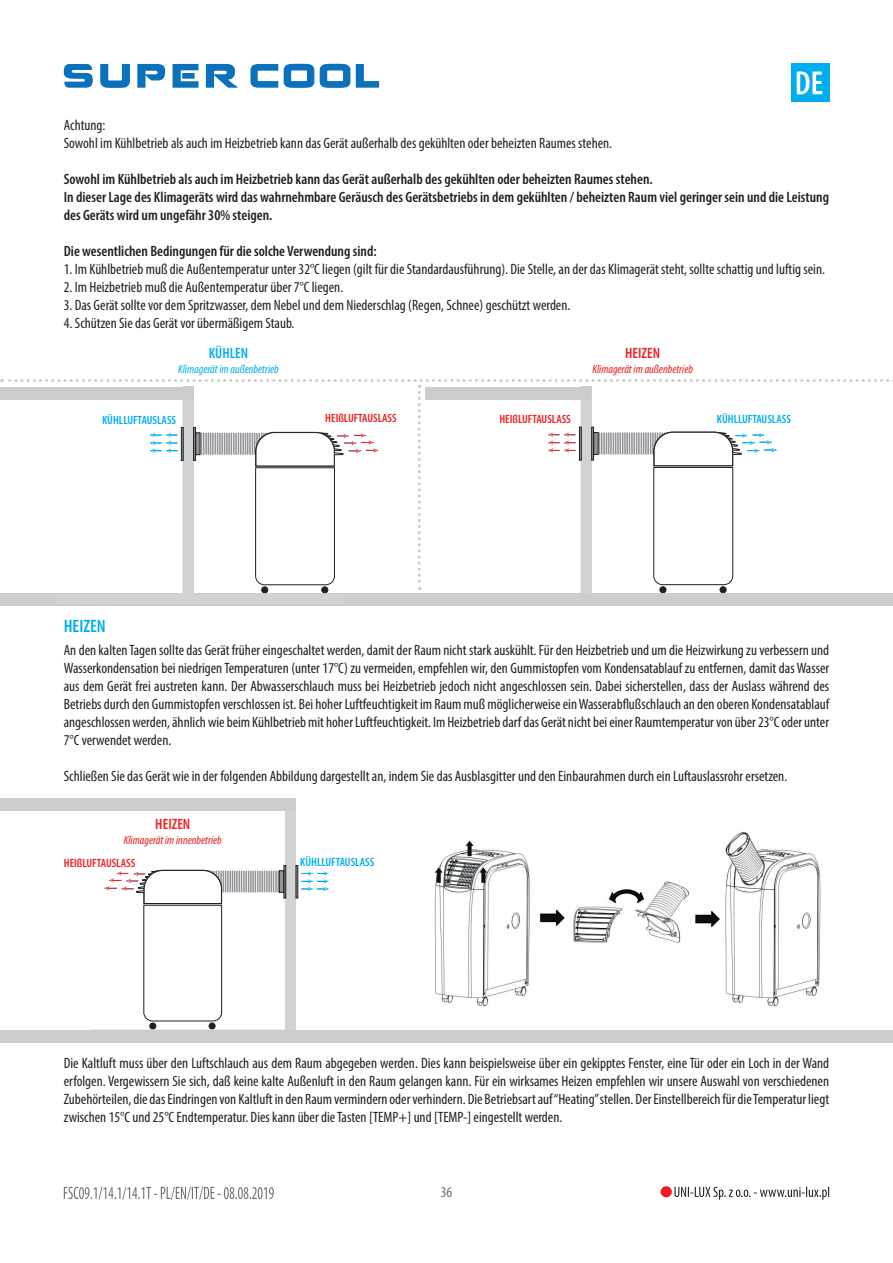
<style>
.page{position:relative;width:893px;height:1263px;background:#fff}
.page>*{position:absolute;margin:0;border:0;box-sizing:border-box;transform-origin:0 0}
.t1{font:600 condensed 18px "Myriad Pro";color:#00aeef}
.t2{font:condensed 15px/18px "Myriad Pro";color:#231f20;text-align:justify}
.t3{font:600 condensed 15px/18px "Myriad Pro";color:#231f20}
.t4{font:600 condensed 15px "Myriad Pro";color:#ee1d23}
.t5{font:600 condensed 15px "Myriad Pro";color:#00aeef}
.t6{font:condensed 15px "Myriad Pro";color:#6c6d70}
.t7{font:italic condensed 12px "Myriad Pro";color:#ee1d23}
.t8{font:600 condensed 12px "Myriad Pro";color:#00aeef}
.t9{font:600 condensed 12px "Myriad Pro";color:#ee1d23}
.t10{font:italic condensed 12px "Myriad Pro";color:#00aeef}
</style>
<div class="page">
<svg style="left:674px;top:1186px;width:155px;height:14px"></svg>
<div style="left:661px;top:1186px;width:11px;height:11px;background:#ee1d23;border-radius:50%"></div>
<svg style="left:64px;top:1187px;width:210px;height:13px"></svg>
<hr style="left:227px;top:870px;width:2px;height:22px;background:#939598">
<hr style="left:229px;top:870px;width:2px;height:22px;background:#939598">
<svg style="left:232px;top:870px;width:10px;height:22px"></svg>
<hr style="left:243px;top:870px;width:2px;height:22px;background:#939598">
<hr style="left:245px;top:870px;width:2px;height:22px;background:#939598">
<svg style="left:248px;top:870px;width:1px;height:22px"></svg>
<hr style="left:250px;top:870px;width:2px;height:22px;background:#939598">
<hr style="left:252px;top:870px;width:2px;height:22px;background:#939598">
<hr style="left:254px;top:870px;width:2px;height:22px;background:#939598">
<svg style="left:257px;top:870px;width:1px;height:22px"></svg>
<hr style="left:259px;top:870px;width:2px;height:22px;background:#939598">
<hr style="left:261px;top:870px;width:2px;height:22px;background:#939598">
<svg style="left:264px;top:870px;width:1px;height:22px"></svg>
<hr style="left:266px;top:870px;width:2px;height:22px;background:#939598">
<hr style="left:268px;top:870px;width:2px;height:22px;background:#939598">
<hr style="left:270px;top:870px;width:2px;height:22px;background:#939598">
<svg style="left:273px;top:870px;width:1px;height:22px"></svg>
<hr style="left:275px;top:870px;width:2px;height:22px;background:#939598">
<hr style="left:277px;top:870px;width:2px;height:22px;background:#939598">
<svg style="left:104px;top:869px;width:122px;height:160px"></svg>
<svg style="left:301px;top:871px;width:27px;height:20px"></svg>
<div style="left:285px;top:811px;width:10px;height:229px;background:#d1d2d4"></div>
<div style="left:285px;top:811px;width:11px;height:229px;border:1px solid #d1d2d4"></div>
<div style="left:284px;top:865px;width:2px;height:33px;background:#939598;border:1px solid #231f20"></div>
<div style="left:296px;top:865px;width:2px;height:33px;background:#939598;border:1px solid #231f20"></div>
<svg style="left:279px;top:870px;width:5px;height:22px"></svg>
<svg style="left:250px;top:64px;width:28px;height:24px"></svg>
<svg style="left:284px;top:64px;width:30px;height:24px"></svg>
<svg style="left:320px;top:64px;width:30px;height:24px"></svg>
<svg style="left:356px;top:64px;width:23px;height:24px"></svg>
<svg style="left:64px;top:64px;width:29px;height:24px"></svg>
<svg style="left:100px;top:64px;width:30px;height:24px"></svg>
<svg style="left:137px;top:64px;width:28px;height:24px"></svg>
<svg style="left:173px;top:64px;width:26px;height:24px"></svg>
<svg style="left:206px;top:64px;width:32px;height:24px"></svg>
<div style="left:0;top:593px;width:893px;height:13px;background:#cccccb"></div>
<svg style="left:1px;top:379px;width:892px;height:215px"></svg>
<div style="left:0;top:1030px;width:893px;height:13px;background:#cccccb"></div>
<img style="left:434px;top:832px;width:387px;height:175px">
<div style="left:425px;top:387px;width:166px;height:13px;background:#cccccb"></div>
<div style="left:0;top:387px;width:193px;height:13px;background:#cccccb"></div>
<div style="left:0;top:799px;width:295px;height:12px;background:#cccccb"></div>
<div style="left:791px;top:64px;width:38px;height:38px;background:#00aeef"></div>
<svg style="left:797px;top:71px;width:25px;height:23px"></svg>
<p class="t2" style="left:64px;top:116px;width:550px">Achtung:<br>Sowohl im Kühlbetrieb als auch im Heizbetrieb kann das Gerät außerhalb des gekühlten oder beheizten Raumes stehen.</p>
<p class="t3" style="left:64px;top:170px;width:767px">Sowohl im Kühlbetrieb als auch im Heizbetrieb kann das Gerät außerhalb des gekühlten oder beheizten Raumes stehen.<br>In dieser Lage des Klimageräts wird das wahrnehmbare Geräusch des Gerätsbetriebs in dem gekühlten / beheizten Raum viel geringer sein und die Leistung des Geräts wird um ungefähr 30% steigen.</p>
<p class="t3" style="left:64px;top:242px;width:314px">Die wesentlichen Bedingungen für die solche Verwendung sind:</p>
<p class="t2" style="left:64px;top:260px;width:763px">1. Im Kühlbetrieb muß die Außentemperatur unter 32°C liegen (gilt für die Standardausführung). Die Stelle, an der das Klimagerät steht, sollte schattig und luftig sein.</p>
<p class="t2" style="left:64px;top:278px;width:281px">2. Im Heizbetrieb muß die Außentemperatur über 7°C liegen.</p>
<p class="t2" style="left:64px;top:296px;width:508px">3. Das Gerät sollte vor dem Spritzwasser, dem Nebel und dem Niederschlag (Regen, Schnee) geschützt werden.</p>
<p class="t2" style="left:64px;top:314px;width:232px">4. Schützen Sie das Gerät vor übermäßigem Staub.</p>
<p class="t5" style="left:209px;top:344px;width:41px">KÜHLEN</p>
<p class="t10" style="left:178px;top:361px;width:102px">Klimagerät im außenbetrieb</p>
<p class="t4" style="left:625px;top:344px;width:37px">HEIZEN</p>
<p class="t7" style="left:592px;top:361px;width:102px">Klimagerät im außenbetrieb</p>
<p class="t8" style="left:102px;top:412px;width:76px">KÜHLLUFTAUSLASS</p>
<p class="t9" style="left:325px;top:411px;width:73px">HEIßLUFTAUSLASS</p>
<p class="t8" style="left:717px;top:412px;width:76px">KÜHLLUFTAUSLASS</p>
<p class="t9" style="left:499px;top:412px;width:73px">HEIßLUFTAUSLASS</p>
<p class="t1" style="left:64px;top:614px;width:44px">HEIZEN</p>
<p class="t2" style="left:64px;top:641px;width:767px">An den kalten Tagen sollte das Gerät früher eingeschaltet werden, damit der Raum nicht stark auskühlt. Für den Heizbetrieb und um die Heizwirkung zu verbessern und Wasserkondensation bei niedrigen Temperaturen (unter 17°C) zu vermeiden, empfehlen wir, den Gummistopfen vom Kondensatablauf zu entfernen, damit das Wasser aus dem Gerät frei austreten kann. Der Abwasserschlauch muss bei Heizbetrieb jedoch nicht angeschlossen sein. Dabei sicherstellen, dass der Auslass während des Betriebs durch den Gummistopfen verschlossen ist. Bei hoher Luftfeuchtigkeit im Raum muß möglicherweise ein Wasserabflußschlauch an den oberen Kondensatablauf angeschlossen werden, ähnlich wie beim Kühlbetrieb mit hoher Luftfeuchtigkeit. Im Heizbetrieb darf das Gerät nicht bei einer Raumtemperatur von über 23°C oder unter 7°C verwendet werden.</p>
<p class="t2" style="left:64px;top:767px;width:725px">Schließen Sie das Gerät wie in der folgenden Abbildung dargestellt an, indem Sie das Ausblasgitter und den Einbaurahmen durch ein Luftauslassrohr ersetzen.</p>
<p class="t4" style="left:155px;top:815px;width:37px">HEIZEN</p>
<p class="t7" style="left:124px;top:832px;width:99px">Klimagerät im innenbetrieb</p>
<p class="t9" style="left:64px;top:856px;width:73px">HEIßLUFTAUSLASS</p>
<p class="t8" style="left:300px;top:854px;width:76px">KÜHLLUFTAUSLASS</p>
<p class="t2" style="left:64px;top:1054px;width:767px">Die Kaltluft muss über den Luftschlauch aus dem Raum abgegeben werden. Dies kann beispielsweise über ein gekipptes Fenster, eine Tür oder ein Loch in der Wand erfolgen. Vergewissern Sie sich, daß keine kalte Außenluft in den Raum gelangen kann. Für ein wirksames Heizen empfehlen wir unsere Auswahl von verschiedenen Zubehörteilen, die das Eindringen von Kaltluft in den Raum vermindern oder verhindern. Die Betriebsart auf “Heating” stellen. Der Einstellbereich für die Temperatur liegt zwischen 15°C und 25°C Endtemperatur. Dies kann über die Tasten [TEMP+] und [TEMP-] eingestellt werden.</p>
<p class="t6" style="left:441px;top:1183px;width:13px">36</p>
</div>
